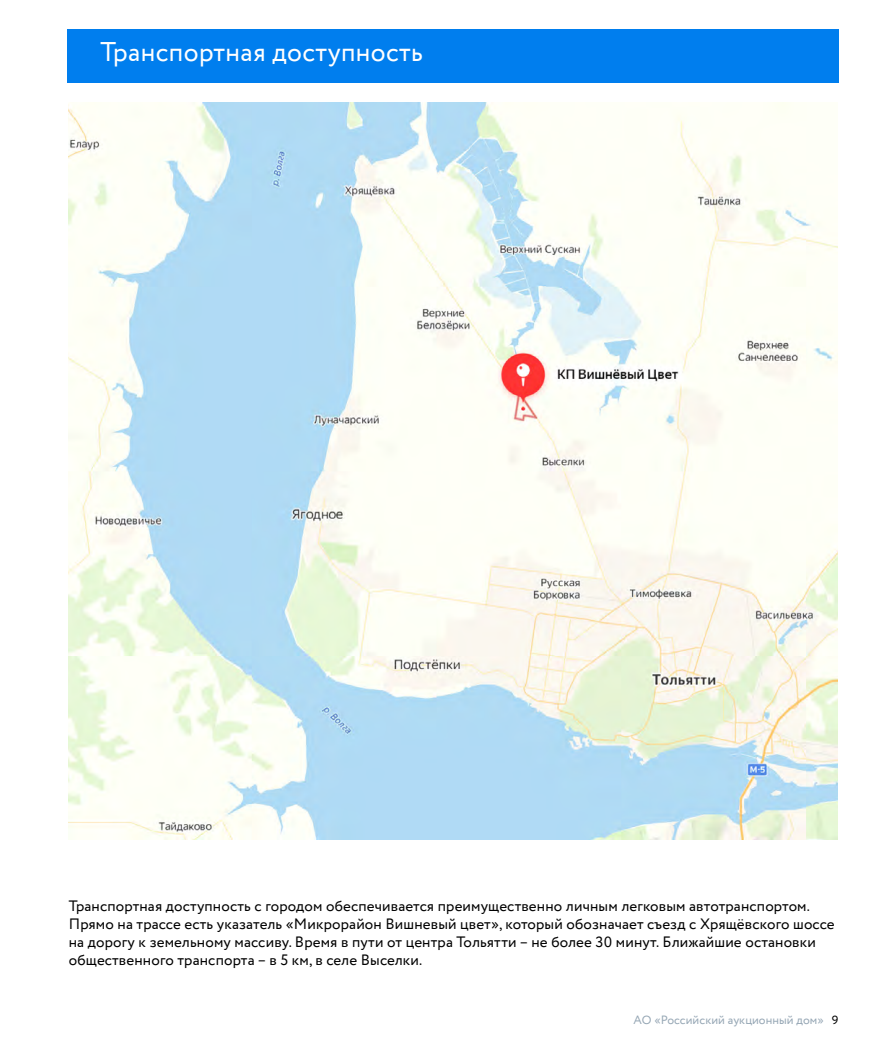
<style>
.page{position:relative;width:893px;height:1063px;background:#fff}
.page>*{position:absolute;margin:0;border:0;box-sizing:border-box;transform-origin:0 0}
.text_basic{font:27px "Circe";letter-spacing:.015em;color:#fff}
.text_basic-2{font:15px/18px "Circe";letter-spacing:.01em;color:#000}
.t1{font:12px "Circe";letter-spacing:.005em;color:#96a7b5}
.s1{color:#000}
</style>
<div class="page">
<div style="left:67px;top:30px;width:772px;height:53px;background:#007eee"></div>
<img style="left:69px;top:102px;width:768px;height:737px">
<p class="text_basic" style="left:100px;top:34px;width:324px">Транспортная доступность</p>
<p class="text_basic-2" style="left:69px;top:897px;width:767px">Транспортная доступность с городом обеспечивается преимущественно личным легковым автотранспортом.<br>Прямо на трассе есть указатель «Микрорайон Вишневый цвет», который обозначает съезд с Хрящёвского шоссе на дорогу к земельному массиву. Время в пути от центра Тольятти – не более 30 минут. Ближайшие остановки общественного транспорта – в 5 км, в селе Выселки.</p>
<p class="t1" style="left:634px;top:1012px;width:206px">АО «Российский аукционный дом» <span class="s1">9</span></p>
</div>
